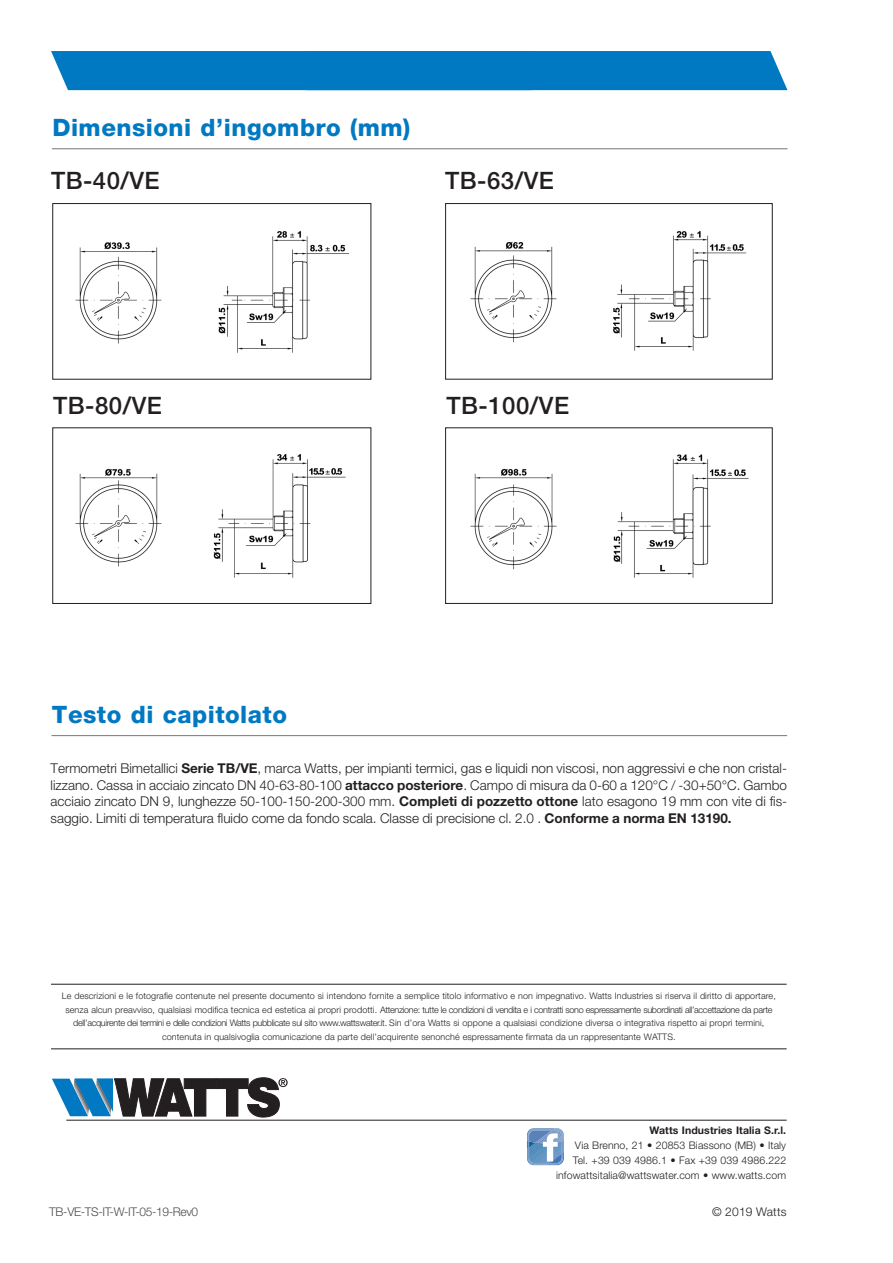
<style>
.page{position:relative;width:893px;height:1263px;background:#fff}
.page>*{position:absolute;margin:0;border:0;box-sizing:border-box;transform-origin:0 0}
.Normale{font:800 24px "Helvetica Neue LT Std";letter-spacing:.02em;color:#0079c2}
.Normale-2{font:500 24px "Helvetica Neue LT Std";letter-spacing:.02em;color:#231f20}
.t1{font:300 13.5px/16.5px "Helvetica Neue LT Std";color:#231f20;text-align:justify}
.t2{font:300 12px "Helvetica Neue LT Std";letter-spacing:-.03em;color:#4b4c4d}
.t3{font:300 12px "Helvetica Neue LT Std";letter-spacing:.02em;color:#231f20}
.t4{font:300 10.5px/15px "Helvetica Neue LT Std";letter-spacing:.01em;color:#231f20;text-align:right}
.t5{font:700 10.5px "Helvetica Neue LT Std";letter-spacing:.01em;color:#231f20}
.t6{font:300 9px/13.5px "Helvetica Neue LT Std";letter-spacing:.01em;color:#231f20;text-align:center}
.s1{font-weight:700}
</style>
<div class="page">
<hr style="left:66px;top:1120px;width:721px;height:1px;background:#231f20">
<svg style="left:52px;top:1078px;width:236px;height:39px"></svg>
<hr style="left:51px;top:984px;width:736px;height:1px;background:#231f20">
<hr style="left:51px;top:1048px;width:736px;height:1px;background:#231f20">
<svg style="left:527px;top:1128px;width:37px;height:37px"></svg>
<div style="left:51px;top:51px;width:736px;height:39px;background:#0079c2"></div>
<hr style="left:52px;top:148px;width:735px;height:1px;background:#757679">
<div style="left:52px;top:203px;width:319px;height:177px;border:1px solid #231f20"></div>
<div style="left:445px;top:203px;width:328px;height:177px;border:1px solid #231f20"></div>
<hr style="left:51px;top:735px;width:736px;height:1px;background:#757679">
<div style="left:52px;top:427px;width:319px;height:177px;border:1px solid #231f20"></div>
<div style="left:445px;top:427px;width:328px;height:177px;border:1px solid #231f20"></div>
<img style="left:75px;top:231px;width:273px;height:121px">
<img style="left:471px;top:231px;width:276px;height:119px">
<img style="left:75px;top:454px;width:270px;height:124px">
<img style="left:471px;top:454px;width:277px;height:124px">
<p class="Normale" style="left:52px;top:113px;width:359px">Dimensioni d’ingombro (mm)</p>
<p class="Normale-2" style="left:51px;top:166px;width:110px">TB-40/VE</p>
<p class="Normale-2" style="left:445px;top:166px;width:110px">TB-63/VE</p>
<p class="Normale-2" style="left:53px;top:391px;width:110px">TB-80/VE</p>
<p class="Normale-2" style="left:447px;top:391px;width:124px">TB-100/VE</p>
<p class="Normale" style="left:52px;top:700px;width:237px">Testo di capitolato</p>
<p class="t1" style="left:51px;top:760px;width:738px">Termometri Bimetallici <span class="s1">Serie TB/VE</span>, marca Watts, per impianti termici, gas e liquidi non viscosi, non aggressivi e che non cristal&shy;lizzano. Cassa in acciaio zincato DN 40-63-80-100 <span class="s1">attacco posteriore</span>. Campo di misura da 0-60 a 120°C / -30+50°C. Gambo acciaio zincato DN 9, lunghezze 50-100-150-200-300 mm. <span class="s1">Completi di pozzetto ottone</span> lato esagono 19 mm con vite di fis&shy;saggio. Limiti di temperatura fluido come da fondo scala. Classe di precisione cl. 2.0 . <span class="s1">Conforme a norma EN 13190.</span></p>
<p class="t6" style="left:62px;top:989px;width:715px">Le descrizioni e le fotografie contenute nel presente documento si intendono fornite a semplice titolo informativo e non impegnativo. Watts Industries si riserva il diritto di apportare, senza alcun preavviso, qualsiasi modifica tecnica ed estetica ai propri prodotti. Attenzione: tutte le condizioni di vendita e i contratti sono espressamente subordinati all’accettazione da parte dell’acquirente dei termini e delle condizioni Watts pubblicate sul sito www.wattswater.it. Sin d’ora Watts si oppone a qualsiasi condizione diversa o integrativa rispetto ai propri termini, contenuta in qualsivoglia comunicazione da parte dell’acquirente senonché espressamente firmata da un rappresentante WATTS.</p>
<h3 class="t2" style="left:49px;top:1204px;width:150px">TB-VE-TS-IT-W-IT-05-19-Rev0</h3>
<p class="t5" style="left:649px;top:1124px;width:138px">Watts Industries Italia S.r.l.</p>
<p class="t4" style="left:556px;top:1137px;width:231px">Via Brenno, 21 • 20853 Biassono (MB) • Italy<br>Tel. +39 039 4986.1 • Fax +39 039 4986.222 infowattsitalia@wattswater.com • www.watts.com</p>
<h3 class="t3" style="left:712px;top:1204px;width:76px">© 2019 Watts</h3>
</div>
